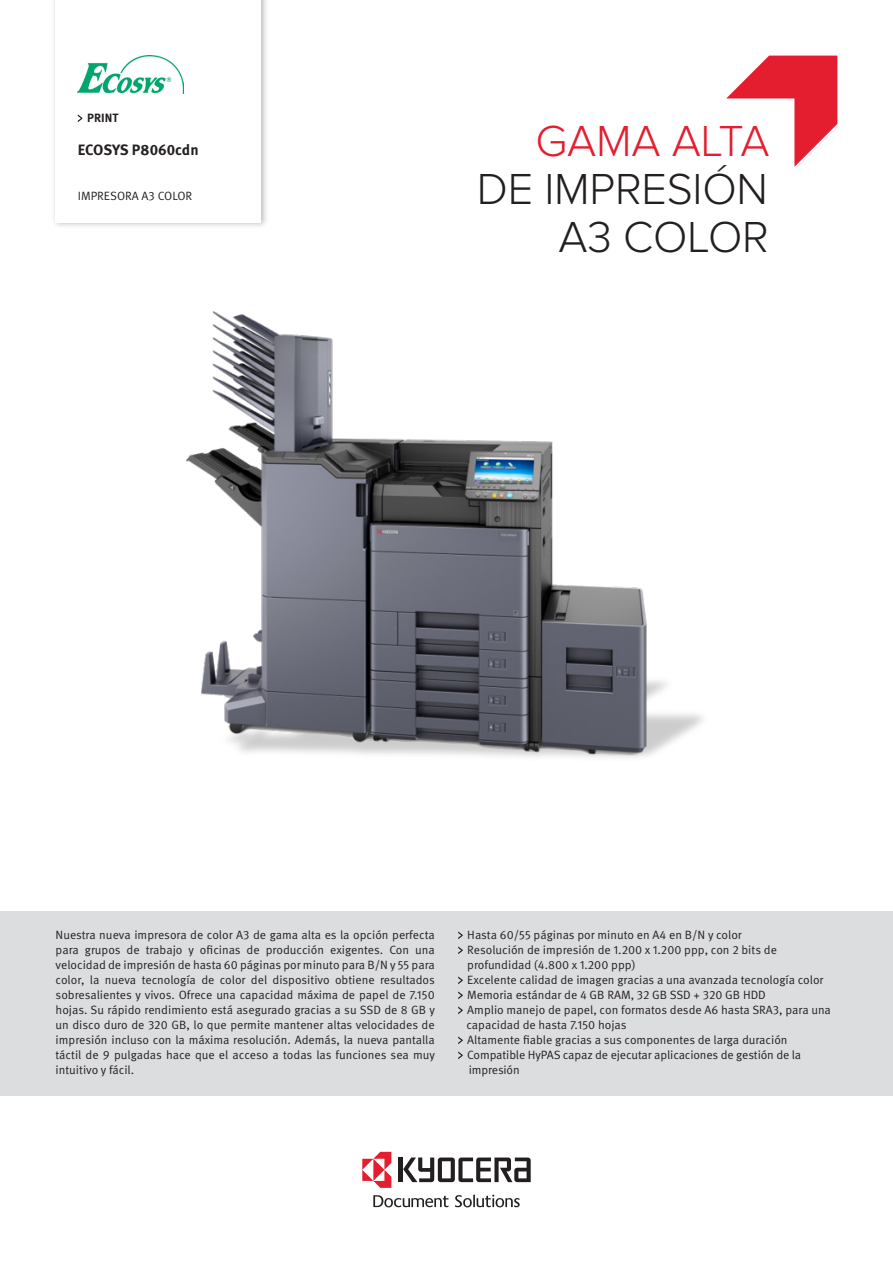
<style>
.page{position:relative;width:893px;height:1263px;background:#fff}
.page>*{position:absolute;margin:0;border:0;box-sizing:border-box;transform-origin:0 0}
.t1{font:300 45px "Proxima Nova";letter-spacing:-.005em;color:#231f20}
.t2{font:300 45px "Proxima Nova";letter-spacing:-.005em;color:#e41d2f}
.Note2{font:700 15px "Meta Pro";letter-spacing:-.005em;color:#231f20}
.Copy1a{font:12px/15px "Meta Pro Norm";letter-spacing:-.005em;color:#231f20}
.Note3{font:12px "Meta Pro Norm";color:#231f20}
.Note1{font:700 12px "Meta Pro";color:#231f20}
</style>
<div class="page">
<img style="left:186px;top:311px;width:517px;height:447px">
<div style="left:0;top:911px;width:893px;height:185px;background:#dcdddf"></div>
<div style="left:51px;top:0;width:217px;height:229px;background:#231f20;opacity:.3"></div>
<div style="left:56px;top:0;width:205px;height:223px;background:#fff"></div>
<hr style="left:399px;top:1157px;width:4px;height:25px;background:#231f20">
<svg style="left:403px;top:1157px;width:128px;height:25px"></svg>
<svg style="left:455px;top:1195px;width:65px;height:12px"></svg>
<svg style="left:373px;top:1195px;width:75px;height:12px"></svg>
<svg style="left:362px;top:1152px;width:29px;height:36px"></svg>
<img style="left:78px;top:56px;width:106px;height:37px">
<svg style="left:726px;top:56px;width:111px;height:111px"></svg>
<svg style="left:458px;top:931px;width:5px;height:8px"></svg>
<svg style="left:458px;top:946px;width:5px;height:8px"></svg>
<svg style="left:458px;top:976px;width:5px;height:8px"></svg>
<svg style="left:458px;top:991px;width:5px;height:8px"></svg>
<svg style="left:458px;top:1006px;width:5px;height:8px"></svg>
<svg style="left:458px;top:1036px;width:5px;height:8px"></svg>
<svg style="left:458px;top:1051px;width:5px;height:8px"></svg>
<svg style="left:78px;top:114px;width:4px;height:8px"></svg>
<p class="Note1" style="left:87px;top:109px;width:33px">PRINT</p>
<p class="Note2" style="left:78px;top:138px;width:122px">ECOSYS P8060cdn</p>
<p class="Note3" style="left:78px;top:187px;width:116px">IMPRESORA A3 COLOR</p>
<p class="t2" style="left:535px;top:115px;width:236px">GAMA ALTA</p>
<p class="t1" style="left:477px;top:163px;width:293px">DE IMPRESIÓN</p>
<p class="t1" style="left:558px;top:211px;width:212px">A3 COLOR</p>
<p class="Copy1a" style="left:56px;top:927px;width:381px;text-align:justify">Nuestra nueva impresora de color A3 de gama alta es la opción perfecta para grupos de trabajo y oficinas de producción exigentes. Con una velocidad de impresión de hasta 60 páginas por minuto para B/N y 55 para color, la nueva tecnología de color del dispositivo obtiene resultados sobresalientes y vivos. Ofrece una capacidad máxima de papel de 7.150 hojas. Su rápido rendimiento está asegurado gracias a su SSD de 8 GB y un disco duro de 320 GB, lo que permite mantener altas velocidades de impresión incluso con la máxima resolución. Además, la nueva pantalla táctil de 9 pulgadas hace que el acceso a todas las funciones sea muy intuitivo y fácil.</p>
<p class="Copy1a" style="left:467px;top:927px;width:276px">Hasta 60/55 páginas por minuto en A4 en B/N y color</p>
<p class="Copy1a" style="left:467px;top:942px;width:311px">Resolución de impresión de 1.200 x 1.200 ppp, con 2 bits de profundidad (4.800 x 1.200 ppp)</p>
<p class="Copy1a" style="left:467px;top:972px;width:358px">Excelente calidad de imagen gracias a una avanzada tecnología color</p>
<p class="Copy1a" style="left:467px;top:987px;width:300px">Memoria estándar de 4 GB RAM, 32 GB SSD + 320 GB HDD</p>
<p class="Copy1a" style="left:467px;top:1002px;width:365px">Amplio manejo de papel, con formatos desde A6 hasta SRA3, para una</p>
<p class="Copy1a" style="left:466px;top:1017px;width:162px">capacidad de hasta 7.150 hojas</p>
<p class="Copy1a" style="left:467px;top:1032px;width:322px">Altamente fiable gracias a sus componentes de larga duración</p>
<p class="Copy1a" style="left:467px;top:1047px;width:336px">Compatible HyPAS capaz de ejecutar aplicaciones de gestión de la impresión</p>
</div>
